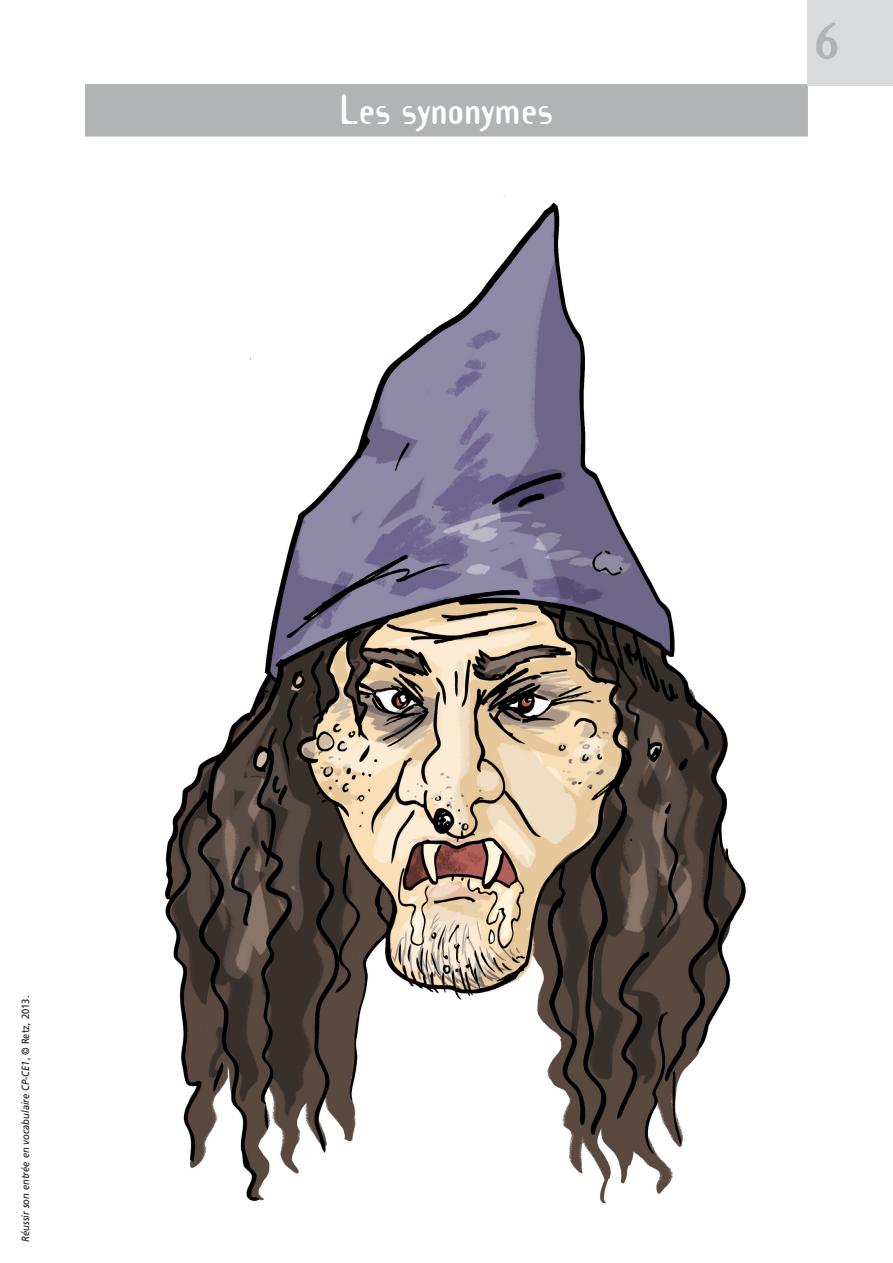
<style>
.page{position:relative;width:893px;height:1263px;background:#fff}
.page>*{position:absolute;margin:0;border:0;box-sizing:border-box;transform-origin:0 0}
.t1{font:700 51px "Template Gothic";color:#b1b3b4}
.t2{font:700 37.5px "Template Gothic";color:#fff;scale:.9 1}
.t3{font:italic 10.5px "Frutiger";color:#1a171c;scale:.9 1}
.s1{font-style:normal}
</style>
<div class="page">
<div style="left:85px;top:84px;width:723px;height:53px;background:#b1b3b4"></div>
<div style="left:808px;top:0;width:85px;height:85px;background:#d9dadb"></div>
<img style="left:165px;top:195px;width:581px;height:1009px">
<p class="t2" style="left:340px;top:83px;width:238px">Les synonymes</p>
<p class="t1" style="left:813px;top:3px;width:29px">6</p>
<p class="t3" style="left:19px;top:1242px;width:275px;rotate:-90deg">Réussir son entrée en vocabulaire CP-CE1<span class="s1">, © Retz</span>, <span class="s1">2013.</span></p>
</div>
